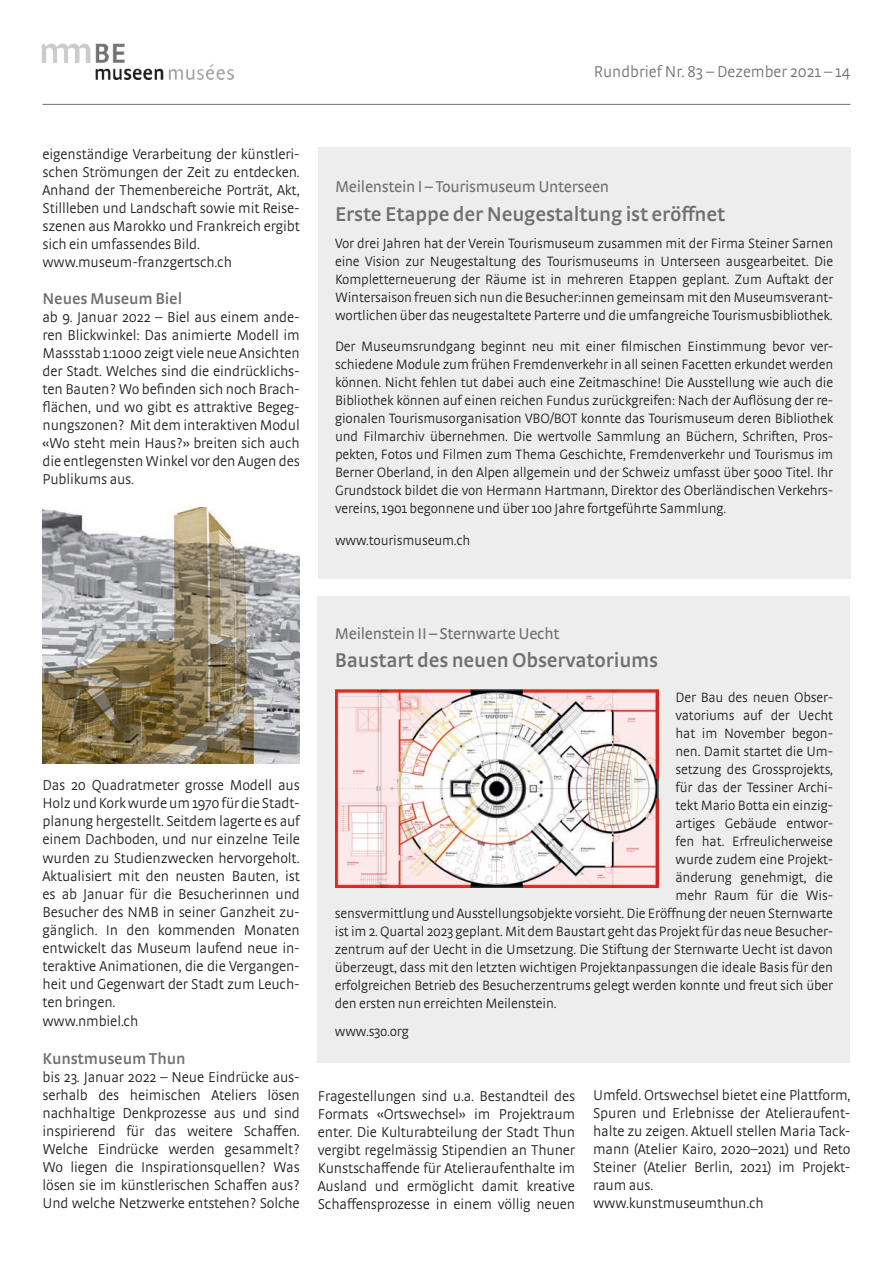
<style>
.page{position:relative;width:893px;height:1263px;background:#fff}
.page>*{position:absolute;margin:0;border:0;box-sizing:border-box;transform-origin:0 0}
.t1{font:600 21px "Strada";letter-spacing:-.01em;color:#70706f}
.t2{font:16.5px "Strada";letter-spacing:-.02em;color:#70706f}
.t3{font:300 16.5px "Strada";color:#70706f}
.t4{font:600 16.5px "Strada";letter-spacing:-.01em;color:#70706f}
.t5{font:300 15px/18px "Strada";letter-spacing:-.01em;color:#1d1d1b;text-align:justify}
.t6{font:300 14.25px/18px "Strada";letter-spacing:-.01em;color:#1d1d1b;text-align:justify}
</style>
<div class="page">
<hr style="left:43px;top:104px;width:807px;height:1px;background:#70706f">
<img style="left:42px;top:43px;width:191px;height:36px">
<div style="left:318px;top:147px;width:532px;height:431px;background:#ededed"></div>
<div style="left:318px;top:597px;width:532px;height:466px;background:#ededed"></div>
<img style="left:336px;top:689px;width:322px;height:198px">
<img style="left:43px;top:507px;width:257px;height:257px">
<p class="t5" style="left:43px;top:144px;width:259px">eigenständige Verarbeitung der künstleri&shy;schen Strömungen der Zeit zu entdecken.<br>Anhand der Themenbereiche Porträt, Akt, Stillleben und Landschaft sowie mit Reise&shy;szenen aus Marokko und Frankreich ergibt sich ein umfassendes Bild.</p>
<p class="t5" style="left:43px;top:252px;width:191px">www.museum-franzgertsch.ch</p>
<p class="t4" style="left:43px;top:289px;width:141px">Neues Museum Biel</p>
<p class="t5" style="left:43px;top:308px;width:259px">ab 9. Januar 2022 – Biel aus einem ande&shy;ren Blickwinkel: Das animierte Modell im Massstab 1:1000 zeigt viele neue Ansichten der Stadt. Welches sind die eindrücklichs&shy;ten Bauten? Wo befinden sich noch Brach&shy;flächen, und wo gibt es attraktive Begeg&shy;nungszonen? Mit dem interaktiven Modul «Wo steht mein Haus?» breiten sich auch die entlegensten Winkel vor den Augen des Publikums aus.</p>
<p class="t3" style="left:594px;top:62px;width:258px">Rundbrief Nr. 83 – Dezember 2021 – 14</p>
<p class="t2" style="left:335px;top:177px;width:276px">Meilenstein I – Tourismuseum Unterseen</p>
<p class="t1" style="left:335px;top:202px;width:392px">Erste Etappe der Neugestaltung ist eröffnet</p>
<p class="t6" style="left:335px;top:234px;width:500px">Vor drei Jahren hat der Verein Tourismuseum zusammen mit der Firma Steiner Sarnen eine Vision zur Neugestaltung des Tourismuseums in Unterseen ausgearbeitet. Die Kompletterneuerung der Räume ist in mehreren Etappen geplant. Zum Auftakt der Wintersaison freuen sich nun die Besucher:innen gemeinsam mit den Museumsverant&shy;wortlichen über das neugestaltete Parterre und die umfangreiche Tourismusbibliothek.</p>
<p class="t6" style="left:335px;top:337px;width:500px">Der Museumsrundgang beginnt neu mit einer filmischen Einstimmung bevor ver&shy;schiedene Module zum frühen Fremdenverkehr in all seinen Facetten erkundet werden können. Nicht fehlen tut dabei auch eine Zeitmaschine! Die Ausstellung wie auch die Bibliothek können auf einen reichen Fundus zurückgreifen: Nach der Auflösung der re&shy;gionalen Tourismusorganisation VBO/BOT konnte das Tourismuseum deren Bibliothek und Filmarchiv übernehmen. Die wertvolle Sammlung an Büchern, Schriften, Pros&shy;pekten, Fotos und Filmen zum Thema Geschichte, Fremdenverkehr und Tourismus im Berner Oberland, in den Alpen allgemein und der Schweiz umfasst über 5000 Titel. Ihr Grundstock bildet die von Hermann Hartmann, Direktor des Oberländischen Verkehrs&shy;vereins, 1901 begonnene und über 100 Jahre fortgeführte Sammlung.</p>
<p class="t6" style="left:335px;top:531px;width:137px">www.tourismuseum.ch</p>
<p class="t5" style="left:43px;top:776px;width:259px">Das 20 Quadratmeter grosse Modell aus Holz und Kork wurde um 1970 für die Stadt&shy;planung hergestellt. Seitdem lagerte es auf einem Dachboden, und nur einzelne Teile wurden zu Studienzwecken hervorgeholt.<br>Aktualisiert mit den neusten Bauten, ist es ab Januar für die Besucherinnen und Besucher des NMB in seiner Ganzheit zu&shy;gänglich. In den kommenden Monaten entwickelt das Museum laufend neue in&shy;teraktive Animationen, die die Vergangen&shy;heit und Gegenwart der Stadt zum Leuch&shy;ten bringen.</p>
<p class="t5" style="left:43px;top:1012px;width:97px">www.nmbiel.ch</p>
<p class="t4" style="left:43px;top:1049px;width:145px">Kunstmuseum Thun</p>
<p class="t5" style="left:43px;top:1068px;width:259px">bis 23. Januar 2022 – Neue Eindrücke aus&shy;serhalb des heimischen Ateliers lösen nachhaltige Denkprozesse aus und sind inspirierend für das weitere Schaffen.<br>Welche Eindrücke werden gesammelt?<br>Wo liegen die Inspirationsquellen? Was lösen sie im künstlerischen Schaffen aus?<br>Und welche Netzwerke entstehen? Solche</p>
<p class="t2" style="left:335px;top:624px;width:226px">Meilenstein II – Sternwarte Uecht</p>
<p class="t1" style="left:335px;top:648px;width:325px">Baustart des neuen Observatoriums</p>
<p class="t6" style="left:675px;top:688px;width:159px">Der Bau des neuen Obser-</p>
<p class="t6" style="left:675px;top:706px;width:159px">vatoriums auf der Uecht</p>
<p class="t6" style="left:675px;top:724px;width:159px">hat im November begon-</p>
<p class="t6" style="left:675px;top:742px;width:159px">nen. Damit startet die Um-</p>
<p class="t6" style="left:675px;top:760px;width:159px">setzung des Grossprojekts,</p>
<p class="t6" style="left:675px;top:778px;width:159px">für das der Tessiner Archi-</p>
<p class="t6" style="left:675px;top:796px;width:159px">tekt Mario Botta ein einzig-</p>
<p class="t6" style="left:675px;top:814px;width:159px">artiges Gebäude entwor-</p>
<p class="t6" style="left:675px;top:832px;width:159px">fen hat. Erfreulicherweise</p>
<p class="t6" style="left:675px;top:850px;width:159px">wurde zudem eine Projekt-</p>
<p class="t6" style="left:675px;top:868px;width:159px">änderung genehmigt, die</p>
<p class="t6" style="left:675px;top:886px;width:159px">mehr Raum für die Wis-</p>
<p class="t6" style="left:335px;top:904px;width:500px">sensvermittlung und Ausstellungsobjekte vorsieht. Die Eröffnung der neuen Sternwarte</p>
<p class="t6" style="left:335px;top:922px;width:500px">ist im 2. Quartal 2023 geplant. Mit dem Baustart geht das Projekt für das neue Besucher-</p>
<p class="t6" style="left:335px;top:940px;width:500px">zentrum auf der Uecht in die Umsetzung. Die Stiftung der Sternwarte Uecht ist davon</p>
<p class="t6" style="left:335px;top:958px;width:500px">überzeugt, dass mit den letzten wichtigen Projektanpassungen die ideale Basis für den</p>
<p class="t6" style="left:335px;top:976px;width:500px">erfolgreichen Betrieb des Besucherzentrums gelegt werden konnte und freut sich über</p>
<p class="t6" style="left:335px;top:994px;width:223px">den ersten nun erreichten Meilenstein.</p>
<p class="t6" style="left:335px;top:1022px;width:76px">www.s3o.org</p>
<p class="t5" style="left:318px;top:1087px;width:259px">Fragestellungen sind u.a. Bestandteil des Formats «Ortswechsel» im Projektraum enter. Die Kulturabteilung der Stadt Thun vergibt regelmässig Stipendien an Thuner Kunstschaffende für Atelieraufenthalte im Ausland und ermöglicht damit kreative Schaffensprozesse in einem völlig neuen</p>
<p class="t5" style="left:593px;top:1086px;width:259px">Umfeld. Ortswechsel bietet eine Plattform, Spuren und Erlebnisse der Atelieraufent&shy;halte zu zeigen. Aktuell stellen Maria Tack&shy;mann (Atelier Kairo, 2020–2021) und Reto Steiner (Atelier Berlin, 2021) im Projekt&shy;raum aus.</p>
<p class="t5" style="left:593px;top:1194px;width:172px">www.kunstmuseumthun.ch</p>
</div>
